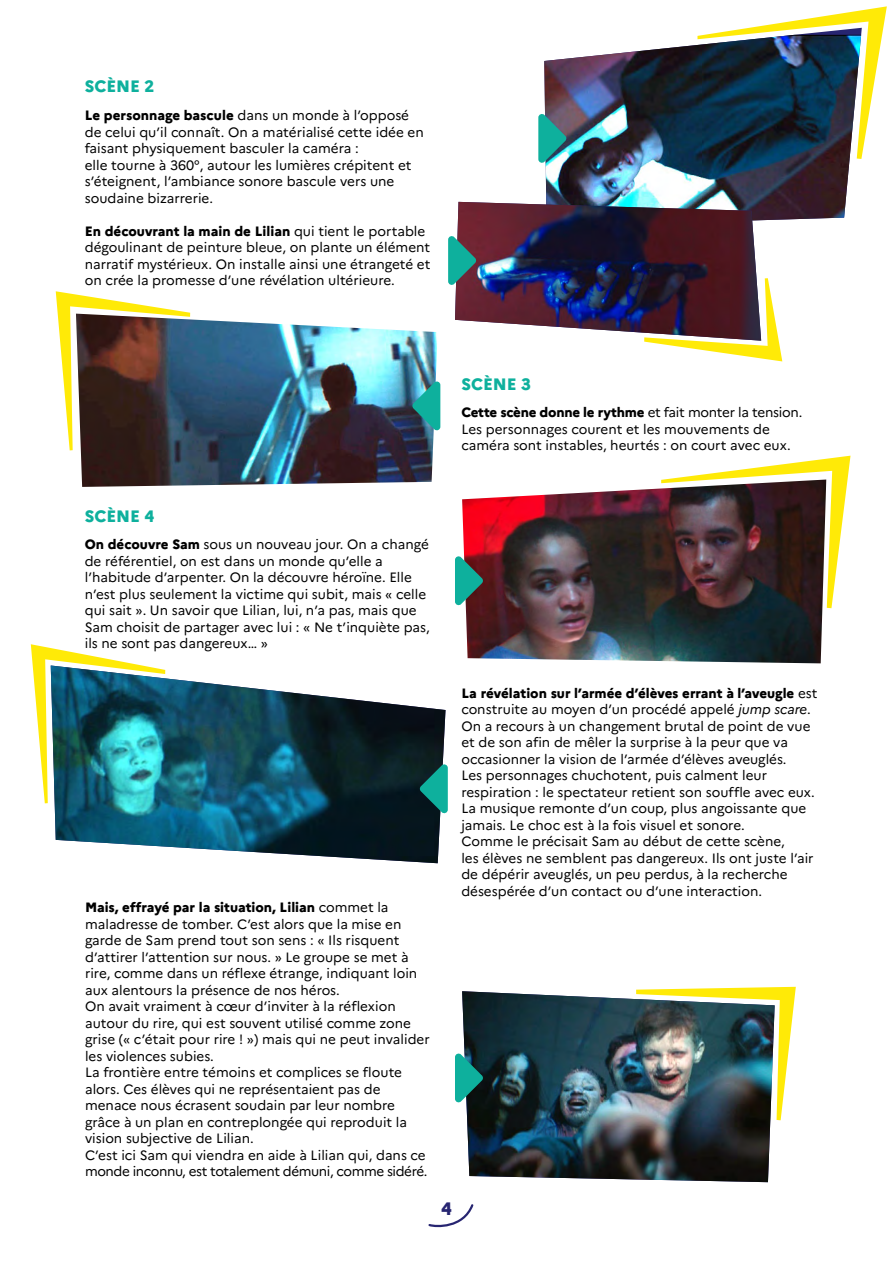
<style>
.page{position:relative;width:893px;height:1263px;background:#fff}
.page>*{position:absolute;margin:0;border:0;box-sizing:border-box;transform-origin:0 0}
.t1{font:800 18px "Marianne";color:#272571}
.t2{font:800 16.5px "Marianne";color:#0eb09d}
.t3{font:13.5px/16.5px "Marianne";color:#000}
.s1{font-weight:800}
.s2{font-style:italic}
</style>
<div class="page">
<svg style="left:428px;top:1204px;width:46px;height:24px"></svg>
<img style="left:544px;top:45px;width:306px;height:175px">
<img style="left:80px;top:314px;width:357px;height:173px">
<svg style="left:56px;top:291px;width:134px;height:159px"></svg>
<svg style="left:31px;top:644px;width:108px;height:159px"></svg>
<svg style="left:697px;top:6px;width:190px;height:153px"></svg>
<img style="left:51px;top:665px;width:394px;height:198px">
<svg style="left:668px;top:456px;width:182px;height:152px"></svg>
<img style="left:462px;top:479px;width:364px;height:184px">
<img style="left:462px;top:991px;width:309px;height:191px">
<img style="left:636px;top:987px;width:160px;height:133px">
<svg style="left:538px;top:113px;width:29px;height:51px"></svg>
<img style="left:448px;top:202px;width:334px;height:159px">
<svg style="left:455px;top:555px;width:28px;height:51px"></svg>
<svg style="left:455px;top:1052px;width:28px;height:51px"></svg>
<svg style="left:412px;top:380px;width:28px;height:51px"></svg>
<svg style="left:419px;top:763px;width:29px;height:51px"></svg>
<p class="t2" style="left:85px;top:76px;width:71px">SCÈNE 2</p>
<p class="t3" style="left:85px;top:107px;width:341px"><span class="s1">Le personnage bascule</span> dans un monde à l’opposé de celui qu’il connaît. On a matérialisé cette idée en faisant physiquement basculer la caméra :<br>elle tourne à 360°, autour les lumières crépitent et s’éteignent, l’ambiance sonore bascule vers une soudaine bizarrerie.</p>
<p class="t3" style="left:85px;top:222px;width:347px"><span class="s1">En découvrant la main de Lilian</span> qui tient le portable dégoulinant de peinture bleue, on plante un élément narratif mystérieux. On installe ainsi une étrangeté et on crée la promesse d’une révélation ultérieure.</p>
<p class="t2" style="left:461px;top:374px;width:71px">SCÈNE 3</p>
<p class="t3" style="left:461px;top:404px;width:343px"><span class="s1">Cette scène donne le rythme</span> et fait monter la tension.<br>Les personnages courent et les mouvements de caméra sont instables, heurtés : on court avec eux.</p>
<p class="t2" style="left:85px;top:506px;width:71px">SCÈNE 4</p>
<p class="t3" style="left:85px;top:536px;width:346px"><span class="s1">On découvre Sam</span> sous un nouveau jour. On a changé de référentiel, on est dans un monde qu’elle a l’habitude d’arpenter. On la découvre héroïne. Elle n’est plus seulement la victime qui subit, mais « celle qui sait ». Un savoir que Lilian, lui, n’a pas, mais que Sam choisit de partager avec lui : « Ne t’inquiète pas, ils ne sont pas dangereux… »</p>
<p class="t3" style="left:85px;top:899px;width:346px"><span class="s1">Mais, effrayé par la situation, Lilian</span> commet la maladresse de tomber. C’est alors que la mise en garde de Sam prend tout son sens : « Ils risquent d’attirer l’attention sur nous. » Le groupe se met à rire, comme dans un réflexe étrange, indiquant loin aux alentours la présence de nos héros.<br>On avait vraiment à cœur d’inviter à la réflexion autour du rire, qui est souvent utilisé comme zone grise (« c’était pour rire ! ») mais qui ne peut invalider les violences subies.<br>La frontière entre témoins et complices se floute alors. Ces élèves qui ne représentaient pas de menace nous écrasent soudain par leur nombre grâce à un plan en contreplongée qui reproduit la vision subjective de Lilian.<br>C’est ici Sam qui viendra en aide à Lilian qui, dans ce monde inconnu, est totalement démuni, comme sidéré.</p>
<p class="t3" style="left:461px;top:684px;width:358px"><span class="s1">La révélation sur l’armée d’élèves errant à l’aveugle</span> est construite au moyen d’un procédé appelé <span class="s2">jump scare</span>.<br>On a recours à un changement brutal de point de vue et de son afin de mêler la surprise à la peur que va occasionner la vision de l’armée d’élèves aveuglés.<br>Les personnages chuchotent, puis calment leur respiration : le spectateur retient son souffle avec eux.<br>La musique remonte d’un coup, plus angoissante que jamais. Le choc est à la fois visuel et sonore.<br>Comme le précisait Sam au début de cette scène,<br>les élèves ne semblent pas dangereux. Ils ont juste l’air de dépérir aveuglés, un peu perdus, à la recherche désespérée d’un contact ou d’une interaction.</p>
<h1 class="t1" style="left:441px;top:1195px;width:12px">4</h1>
</div>
